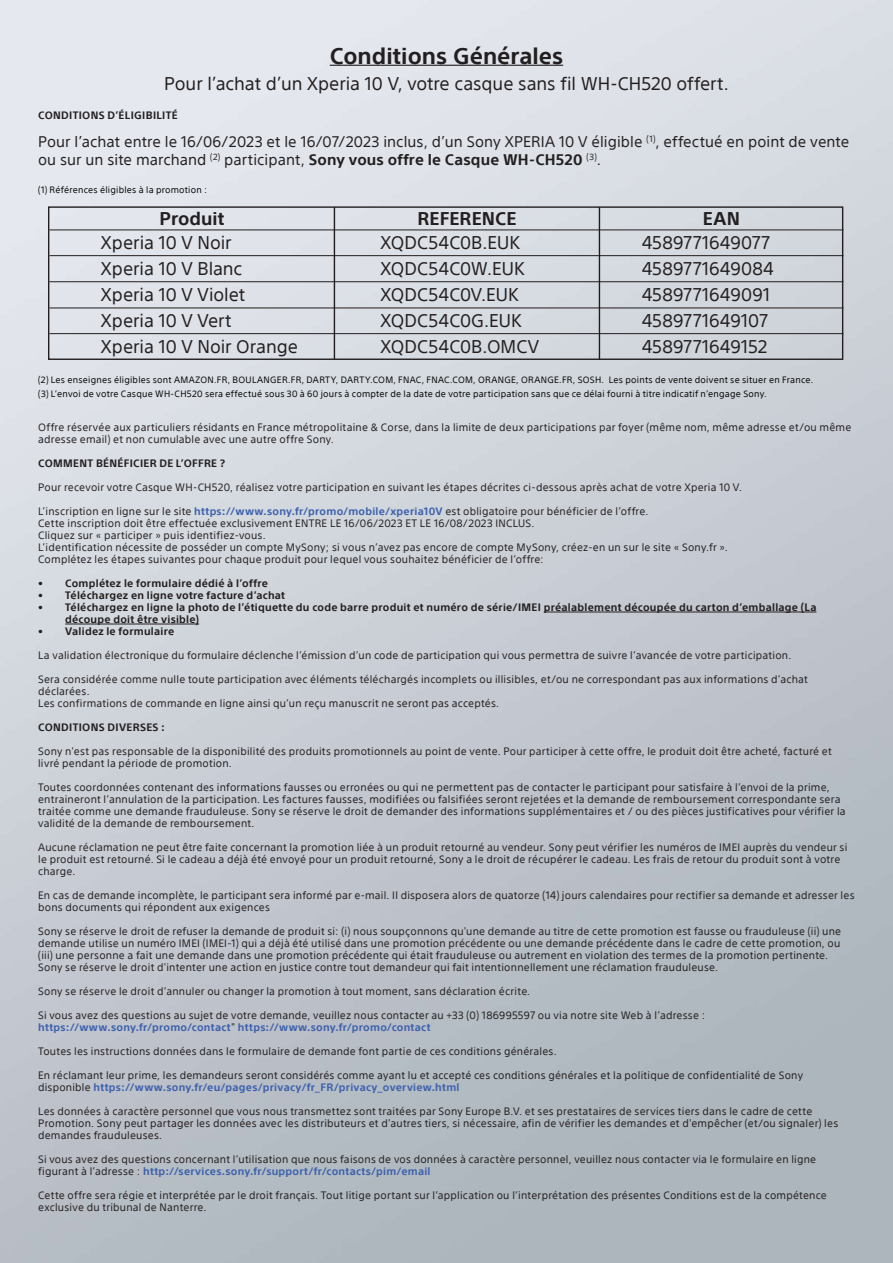
<style>
.page{position:relative;width:893px;height:1263px;background:#fff}
.page>*{position:absolute;margin:0;border:0;box-sizing:border-box;transform-origin:0 0}
.t1{font:700 22.5px "SST";color:#231f20}
.t2{font:18px/26px "SST";color:#231f20}
.t3{font:700 18px "SST";letter-spacing:.005em;color:#231f20}
.t4{font:15px/18px "SST";letter-spacing:.005em;color:#231f20}
.t5{font:10.5px/12px "SST";letter-spacing:.02em;color:#231f20}
.t6{font:700 10.5px/12px "SST";letter-spacing:.025em;color:#231f20}
.t7{font:9px/13.5px "SST";letter-spacing:.025em;color:#040503}
.s1{font-weight:700}
.s2{font-weight:700;color:#3d61ad}
</style>
<div class="page">
<img style="left:0;top:0;width:893px;height:1263px">
<hr style="left:330px;top:65px;width:233px;height:1px;background:#231f20">
<hr style="left:544px;top:612px;width:272px;height:1px;background:#231f20">
<hr style="left:65px;top:624px;width:134px;height:1px;background:#231f20">
<div style="left:48px;top:206px;width:795px;height:154px;border:1px solid #231f20"></div>
<hr style="left:334px;top:207px;width:1px;height:152px;background:#211d1e">
<hr style="left:599px;top:207px;width:1px;height:152px;background:#211d1e">
<hr style="left:50px;top:230px;width:793px;height:1px;background:#211d1e">
<hr style="left:50px;top:255px;width:793px;height:1px;background:#211d1e">
<hr style="left:50px;top:281px;width:793px;height:1px;background:#211d1e">
<hr style="left:50px;top:308px;width:793px;height:1px;background:#211d1e">
<hr style="left:50px;top:333px;width:793px;height:1px;background:#211d1e">
<h1 class="t1" style="left:330px;top:42px;width:235px">Conditions Générales</h1>
<h2 class="t2" style="left:164px;top:70px;width:566px">Pour l’achat d’un Xperia 10 V, votre casque sans fil WH-CH520 offert.</h2>
<p class="t6" style="left:38px;top:110px;width:141px">CONDITIONS D’ÉLIGIBILITÉ</p>
<h3 class="t4" style="left:38px;top:133px;width:813px">Pour l’achat entre le 16/06/2023 et le 16/07/2023 inclus, d’un Sony XPERIA 10 V éligible <sup>(1)</sup>, effectué en point de vente ou sur un site marchand <sup>(2)</sup> participant, <span class="s1">Sony vous offre le Casque WH-CH520</span> <sup>(3)</sup>.</h3>
<p class="t7" style="left:38px;top:183px;width:171px">(1) Références éligibles à la promotion :</p>
<h2 class="t3" style="left:160px;top:208px;width:66px">Produit</h2>
<h2 class="t2" style="left:101px;top:230px;width:199px">Xperia 10 V Noir<br>Xperia 10 V Blanc<br>Xperia 10 V Violet<br>Xperia 10 V Vert<br>Xperia 10 V Noir Orange</h2>
<h2 class="t2" style="left:380px;top:230px;width:160px">XQDC54C0B.EUK<br>XQDC54C0W.EUK<br>XQDC54C0V.EUK<br>XQDC54C0G.EUK<br>XQDC54C0B.OMCV</h2>
<h2 class="t2" style="left:642px;top:230px;width:133px">4589771649077<br>4589771649084<br>4589771649091<br>4589771649107<br>4589771649152</h2>
<h2 class="t3" style="left:417px;top:208px;width:101px">REFERENCE</h2>
<h2 class="t3" style="left:703px;top:208px;width:39px">EAN</h2>
<p class="t7" style="left:38px;top:373px;width:776px">(2) Les enseignes éligibles sont AMAZON.FR, BOULANGER.FR, DARTY, DARTY.COM, FNAC, FNAC.COM, ORANGE, ORANGE.FR, SOSH. Les points de vente doivent se situer en France. (3) L’envoi de votre Casque WH-CH520 sera effectué sous 30 à 60 jours à compter de la date de votre participation sans que ce délai fourni à titre indicatif n’engage Sony.</p>
<p class="t5" style="left:38px;top:421px;width:815px">Offre réservée aux particuliers résidants en France métropolitaine &amp; Corse, dans la limite de deux participations par foyer (même nom, même adresse et/ou même adresse email) et non cumulable avec une autre offre Sony.</p>
<p class="t6" style="left:38px;top:457px;width:188px">COMMENT BÉNÉFICIER DE L’OFFRE ?</p>
<p class="t5" style="left:38px;top:481px;width:705px">Pour recevoir votre Casque WH-CH520, réalisez votre participation en suivant les étapes décrites ci-dessous après achat de votre Xperia 10 V.</p>
<p class="t5" style="left:38px;top:505px;width:691px">L’inscription en ligne sur le site <span class="s2">https://www.sony.fr/promo/mobile/xperia10V</span> est obligatoire pour bénéficier de l’offre.<br>Cette inscription doit être effectuée exclusivement ENTRE LE 16/06/2023 ET LE 16/08/2023 INCLUS.<br>Cliquez sur « participer » puis identifiez-vous.<br>L’identification nécessite de posséder un compte MySony; si vous n’avez pas encore de compte MySony, créez-en un sur le site « Sony.fr ».<br>Complétez les étapes suivantes pour chaque produit pour lequel vous souhaitez bénéficier de l’offre:</p>
<p class="t6" style="left:38px;top:577px;width:231px">• Complétez le formulaire dédié à l’offre</p>
<p class="t6" style="left:38px;top:589px;width:248px">• Téléchargez en ligne votre facture d’achat</p>
<p class="t6" style="left:65px;top:601px;width:753px;text-indent:-27px">• Téléchargez en ligne la photo de l’étiquette du code barre produit et numéro de série/IMEI préalablement découpée du carton d’emballage (La découpe doit être visible)</p>
<p class="t6" style="left:38px;top:625px;width:138px">• Validez le formulaire</p>
<p class="t5" style="left:38px;top:649px;width:755px">La validation électronique du formulaire déclenche l’émission d’un code de participation qui vous permettra de suivre l’avancée de votre participation.</p>
<p class="t5" style="left:38px;top:673px;width:771px">Sera considérée comme nulle toute participation avec éléments téléchargés incomplets ou illisibles, et/ou ne correspondant pas aux informations d’achat déclarées.<br>Les confirmations de commande en ligne ainsi qu’un reçu manuscrit ne seront pas acceptés.</p>
<p class="t6" style="left:38px;top:721px;width:128px">CONDITIONS DIVERSES :</p>
<p class="t5" style="left:38px;top:745px;width:795px">Sony n'est pas responsable de la disponibilité des produits promotionnels au point de vente. Pour participer à cette offre, le produit doit être acheté, facturé et livré pendant la période de promotion.</p>
<p class="t5" style="left:38px;top:781px;width:809px">Toutes coordonnées contenant des informations fausses ou erronées ou qui ne permettent pas de contacter le participant pour satisfaire à l’envoi de la prime, entraineront l’annulation de la participation. Les factures fausses, modifiées ou falsifiées seront rejetées et la demande de remboursement correspondante sera traitée comme une demande frauduleuse. Sony se réserve le droit de demander des informations supplémentaires et / ou des pièces justificatives pour vérifier la validité de la demande de remboursement.</p>
<p class="t5" style="left:38px;top:841px;width:811px">Aucune réclamation ne peut être faite concernant la promotion liée à un produit retourné au vendeur. Sony peut vérifier les numéros de IMEI auprès du vendeur si le produit est retourné. Si le cadeau a déjà été envoyé pour un produit retourné, Sony a le droit de récupérer le cadeau. Les frais de retour du produit sont à votre charge.</p>
<p class="t5" style="left:38px;top:889px;width:818px">En cas de demande incomplète, le participant sera informé par e-mail. Il disposera alors de quatorze (14) jours calendaires pour rectifier sa demande et adresser les bons documents qui répondent aux exigences</p>
<p class="t5" style="left:38px;top:925px;width:805px">Sony se réserve le droit de refuser la demande de produit si: (i) nous soupçonnons qu'une demande au titre de cette promotion est fausse ou frauduleuse (ii) une demande utilise un numéro IMEI (IMEI-1) qui a déjà été utilisé dans une promotion précédente ou une demande précédente dans le cadre de cette promotion, ou (iii) une personne a fait une demande dans une promotion précédente qui était frauduleuse ou autrement en violation des termes de la promotion pertinente.<br>Sony se réserve le droit d'intenter une action en justice contre tout demandeur qui fait intentionnellement une réclamation frauduleuse.</p>
<p class="t5" style="left:38px;top:985px;width:494px">Sony se réserve le droit d’annuler ou changer la promotion à tout moment, sans déclaration écrite.</p>
<p class="t5" style="left:38px;top:1009px;width:669px">Si vous avez des questions au sujet de votre demande, veuillez nous contacter au +33 (0) 186995597 ou via notre site Web à l’adresse : <span class="s2">https://www.sony.fr/promo/contact</span>" <span class="s2">https://www.sony.fr/promo/contact</span></p>
<p class="t5" style="left:38px;top:1045px;width:520px">Toutes les instructions données dans le formulaire de demande font partie de ces conditions générales.</p>
<p class="t5" style="left:38px;top:1069px;width:766px">En réclamant leur prime, les demandeurs seront considérés comme ayant lu et accepté ces conditions générales et la politique de confidentialité de Sony disponible <span class="s2">https://www.sony.fr/eu/pages/privacy/fr_FR/privacy_overview.html</span></p>
<p class="t5" style="left:38px;top:1105px;width:802px">Les données à caractère personnel que vous nous transmettez sont traitées par Sony Europe B.V. et ses prestataires de services tiers dans le cadre de cette<br>Promotion. Sony peut partager les données avec les distributeurs et d'autres tiers, si nécessaire, afin de vérifier les demandes et d'empêcher (et/ou signaler) les demandes frauduleuses.</p>
<p class="t5" style="left:38px;top:1153px;width:780px">Si vous avez des questions concernant l’utilisation que nous faisons de vos données à caractère personnel, veuillez nous contacter via le formulaire en ligne figurant à l’adresse : <span class="s2">http://services.sony.fr/support/fr/contacts/pim/email</span></p>
<p class="t5" style="left:38px;top:1189px;width:790px">Cette offre sera régie et interprétée par le droit français. Tout litige portant sur l’application ou l’interprétation des présentes Conditions est de la compétence exclusive du tribunal de Nanterre.</p>
</div>
